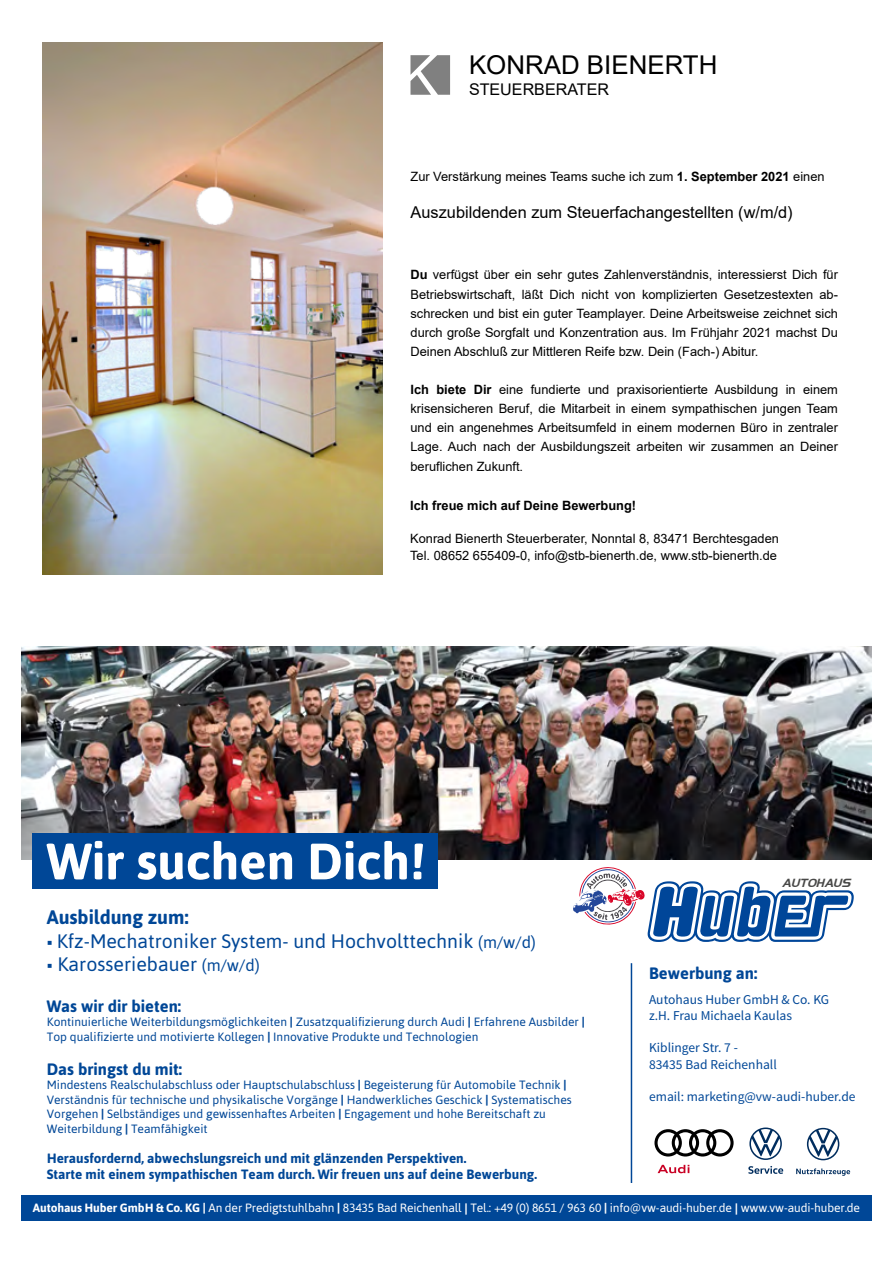
<style>
.page{position:relative;width:893px;height:1263px;background:#fff}
.page>*{position:absolute;margin:0;border:0;box-sizing:border-box;transform-origin:0 0}
.t1{font:700 51px "Asap";color:#fff}
.t2{font:25.95px "Arial";color:#000}
.t3{font:19.5px "Asap";color:#004797}
.t4{font:700 19.5px "Asap";color:#004797}
.t5{font:700 16.5px "Asap";color:#004797}
.t6{font:16.35px "Arial";color:#000}
.t7{font:16.05px "Arial";color:#000}
.t8{font:700 13.5px/16.2px "Asap";color:#004797}
.t9{font:13.5px/16.2px "Source Sans Pro";color:#004797}
.t10{font:12.9px/19px "Arial";color:#000;text-align:justify}
.t11{font:700 12.9px "Arial";color:#000}
.t12{font:12px/14.4px "Asap";color:#004797}
.t13{font:12px "Asap";letter-spacing:-.01em;color:#fff}
.t14{font:italic 10.65px "Hancock Park Laser";color:#484847}
.s1{font-weight:700}
.s2{font-family:"Source Sans Pro"}
.s3{font-size:16.5px}
.s4{font-weight:700;font-style:italic}
.s5{font-family:"Arial";font-weight:700}
</style>
<div class="page">
<img style="left:43px;top:42px;width:339px;height:532px">
<svg style="left:410px;top:55px;width:40px;height:40px"></svg>
<img style="left:21px;top:646px;width:851px;height:214px">
<div style="left:33px;top:833px;width:405px;height:56px;background:#004797"></div>
<hr style="left:631px;top:963px;width:1px;height:220px;background:#004797">
<div style="left:21px;top:1195px;width:851px;height:25px;background:#004797"></div>
<svg style="left:658px;top:1165px;width:31px;height:8px"></svg>
<svg style="left:654px;top:1129px;width:80px;height:27px"></svg>
<svg style="left:748px;top:1166px;width:35px;height:8px"></svg>
<svg style="left:749px;top:1127px;width:33px;height:33px"></svg>
<svg style="left:796px;top:1168px;width:54px;height:8px"></svg>
<svg style="left:807px;top:1128px;width:32px;height:32px"></svg>
<svg style="left:573px;top:867px;width:281px;height:75px"></svg>
<p class="t2" style="left:469px;top:47px;width:250px">KONRAD BIENERTH</p>
<p class="t7" style="left:469px;top:78px;width:142px">STEUERBERATER</p>
<p class="t10" style="left:410px;top:167px;width:416px">Zur Verstärkung meines Teams suche ich zum <span class="s1">1. September 2021</span> einen</p>
<p class="t6" style="left:411px;top:201px;width:384px">Auszubildenden zum Steuerfachangestellten (w/m/d)</p>
<p class="t10" style="left:410px;top:265px;width:429px"><span class="s1">Du</span> verfügst über ein sehr gutes Zahlenverständnis, interessierst Dich für Betriebswirtschaft, läßt Dich nicht von komplizierten Gesetzestexten ab&shy;schrecken und bist ein guter Teamplayer. Deine Arbeitsweise zeichnet sich durch große Sorgfalt und Konzentration aus. Im Frühjahr 2021 machst Du Deinen Abschluß zur Mittleren Reife bzw. Dein (Fach-) Abitur.</p>
<p class="t10" style="left:410px;top:380px;width:429px"><span class="s1">Ich biete Dir</span> eine fundierte und praxisorientierte Ausbildung in einem krisensicheren Beruf, die Mitarbeit in einem sympathischen jungen Team und ein angenehmes Arbeitsumfeld in einem modernen Büro in zentraler Lage. Auch nach der Ausbildungszeit arbeiten wir zusammen an Deiner beruflichen Zukunft.</p>
<p class="t11" style="left:410px;top:496px;width:227px">Ich freue mich auf Deine Bewerbung!</p>
<p class="t10" style="left:410px;top:530px;width:370px;line-height:17px">Konrad Bienerth Steuerberater, Nonntal 8, 83471 Berchtesgaden<br>Tel. 08652 655409-0, info@stb-bienerth.de, www.stb-bienerth.de</p>
<p class="t1" style="left:47px;top:832px;width:380px">Wir suchen Dich!</p>
<p class="t4" style="left:47px;top:906px;width:143px">Ausbildung zum:</p>
<p class="t3" style="left:47px;top:929px;width:491px"><span class="s2">■</span> Kfz-Mechatroniker System- und Hochvolttechnik <span class="s3">(m/w/d)</span></p>
<p class="t3" style="left:47px;top:953px;width:214px"><span class="s2">■</span> Karosseriebauer <span class="s3">(m/w/d)</span></p>
<p class="t5" style="left:47px;top:996px;width:136px">Was wir dir bieten:</p>
<p class="t12" style="left:47px;top:1015px;width:540px">Kontinuierliche Weiterbildungsmöglichkeiten <span class="s4">|</span> Zusatzqualifizierung durch Audi <span class="s4">|</span> Erfahrene Ausbilder <span class="s4">|<br></span>Top qualifizierte und motivierte Kollegen <span class="s4">|</span> Innovative Produkte und Technologien</p>
<p class="t5" style="left:47px;top:1059px;width:137px">Das bringst du mit:</p>
<p class="t12" style="left:47px;top:1078px;width:526px">Mindestens Realschulabschluss oder Hauptschulabschluss <span class="s4">|</span> Begeisterung für Automobile Technik <span class="s4">| </span>Verständnis für technische und physikalische Vorgänge <span class="s4">|</span> Handwerkliches Geschick <span class="s4">|</span> Systematisches Vorgehen <span class="s4">|</span> Selbständiges und gewissenhaftes Arbeiten <span class="s4">|</span> Engagement und hohe Bereitschaft zu Weiterbildung <span class="s4">|</span> Teamfähigkeit</p>
<p class="t8" style="left:47px;top:1150px;width:492px">Herausfordernd, abwechslungsreich und mit glänzenden Perspektiven.<br>Starte mit einem sympathischen Team durch. Wir freuen uns auf deine Bewerbung.</p>
<p class="t14" style="left:782px;top:876px;width:74px">AUTOHAUS</p>
<p class="t5" style="left:649px;top:963px;width:110px">Bewerbung an:</p>
<p class="t9" style="left:649px;top:991px;width:181px">Autohaus Huber GmbH &amp; Co. KG z.H. Frau Michaela Kaulas</p>
<p class="t9" style="left:649px;top:1040px;width:129px">Kiblinger Str. 7 -<br>83435 Bad Reichenhall</p>
<p class="t9" style="left:649px;top:1089px;width:208px">email: marketing@vw-audi-huber.de</p>
<p class="t13" style="left:33px;top:1200px;width:829px"><span class="s1">Autohaus Huber GmbH &amp; Co. KG |</span> An der Predigtstuhlbahn <span class="s1">|</span> 83435 Bad Reichenhall <span class="s5">|</span> Tel.: +49 (0) 8651 / 963 60 <span class="s1">|</span> info@vw-audi-huber.de <span class="s5">|</span> www.vw-audi-huber.de</p>
</div>
